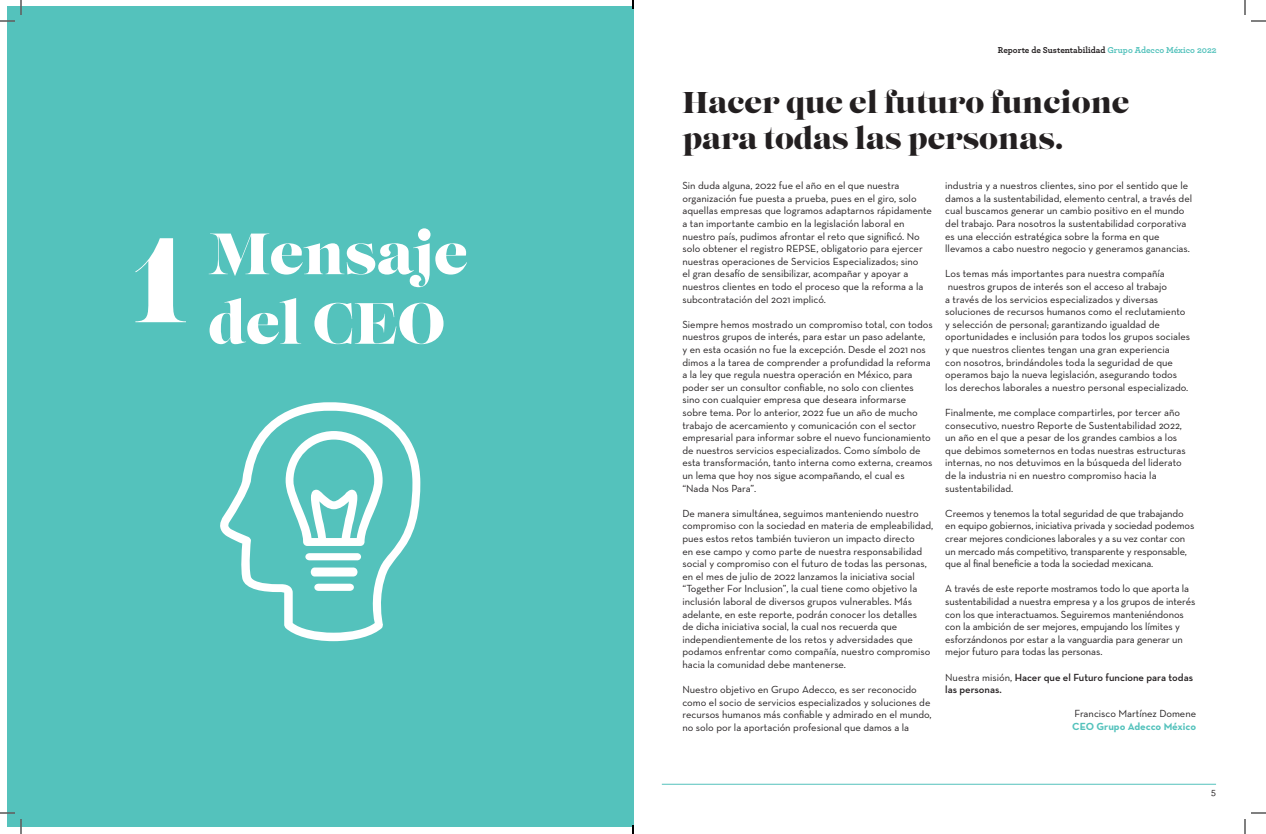
<style>
.page{position:relative;width:1266px;height:834px;background:#fff}
.page>*{position:absolute;margin:0;border:0;box-sizing:border-box;transform-origin:0 0}
.t1{font:120px "Lust";color:#fff}
.t2{font:58px/69.6px "Lust";color:#fff}
.t3{font:30px/36px "Lust";color:#231f20}
.t4{font:10.5px/12.6px "Neutraface Text";color:#231f20}
.t5{font:600 10.5px/12.6px "Neutraface Text";color:#231f20}
.t6{font:700 10.5px "Neutraface Text";color:#54c2bc}
.t7{font:500 10px "Archer";color:#231f20}
.t8{font:700 9px "Archer";color:#231f20}
.s1{color:#54c2bc}
.s2{font-weight:400}
</style>
<div class="page">
<hr style="left:662px;top:784px;width:554px;height:1px;background:#54c2bc">
<div style="left:7px;top:7px;width:627px;height:820px;background:#54c2bc"></div>
<svg style="left:220px;top:402px;width:200px;height:239px"></svg>
<svg style="left:286px;top:431px;width:97px;height:115px"></svg>
<svg style="left:305px;top:553px;width:56px;height:7px"></svg>
<svg style="left:311px;top:568px;width:46px;height:9px"></svg>
<svg style="left:314px;top:584px;width:40px;height:7px"></svg>
<svg style="left:0;top:0;width:22px;height:22px"></svg>
<svg style="left:0;top:812px;width:22px;height:22px"></svg>
<svg style="left:1244px;top:0;width:22px;height:22px"></svg>
<svg style="left:1244px;top:812px;width:22px;height:22px"></svg>
<svg style="left:632px;top:0;width:2px;height:9px"></svg>
<svg style="left:632px;top:825px;width:2px;height:9px"></svg>
<h1 class="t1" style="left:133px;top:208px;width:56px">1</h1>
<h2 class="t2" style="left:208px;top:222px;width:261px">Mensaje del CEO</h2>
<p class="t8" style="left:998px;top:43px;width:220px">Reporte de Sustentabilidad <span class="s1">Grupo Adecco México 2022</span></p>
<h3 class="t3" style="left:682px;top:86px;width:449px">Hacer que el futuro funcione para todas las personas.</h3>
<p class="t4" style="left:682px;top:179px;width:251px">Sin duda alguna, 2022 fue el año en el que nuestra organización fue puesta a prueba, pues en el giro, solo aquellas empresas que logramos adaptarnos rápidamente a tan importante cambio en la legislación laboral en nuestro país, pudimos afrontar el reto que significó. No solo obtener el registro REPSE, obligatorio para ejercer nuestras operaciones de Servicios Especializados; sino<br>el gran desafío de sensibilizar, acompañar y apoyar a nuestros clientes en todo el proceso que la reforma a la subcontratación del 2021 implicó.</p>
<p class="t4" style="left:682px;top:318px;width:252px">Siempre hemos mostrado un compromiso total, con todos nuestros grupos de interés, para estar un paso adelante,<br>y en esta ocasión no fue la excepción. Desde el 2021 nos dimos a la tarea de comprender a profundidad la reforma a la ley que regula nuestra operación en México, para poder ser un consultor confiable, no solo con clientes sino con cualquier empresa que deseara informarse sobre tema. Por lo anterior, 2022 fue un año de mucho trabajo de acercamiento y comunicación con el sector empresarial para informar sobre el nuevo funcionamiento de nuestros servicios especializados. Como símbolo de esta transformación, tanto interna como externa, creamos un lema que hoy nos sigue acompañando, el cual es “Nada Nos Para”.</p>
<p class="t4" style="left:682px;top:507px;width:252px">De manera simultánea, seguimos manteniendo nuestro compromiso con la sociedad en materia de empleabilidad, pues estos retos también tuvieron un impacto directo<br>en ese campo y como parte de nuestra responsabilidad social y compromiso con el futuro de todas las personas, en el mes de julio de 2022 lanzamos la iniciativa social “Together For Inclusion”, la cual tiene como objetivo la inclusión laboral de diversos grupos vulnerables. Más adelante, en este reporte, podrán conocer los detalles<br>de dicha iniciativa social, la cual nos recuerda que independientemente de los retos y adversidades que podamos enfrentar como compañía, nuestro compromiso hacia la comunidad debe mantenerse.</p>
<p class="t4" style="left:682px;top:683px;width:251px">Nuestro objetivo en Grupo Adecco, es ser reconocido como el socio de servicios especializados y soluciones de recursos humanos más confiable y admirado en el mundo, no solo por la aportación profesional que damos a la</p>
<p class="t4" style="left:945px;top:179px;width:249px">industria y a nuestros clientes, sino por el sentido que le damos a la sustentabilidad, elemento central, a través del cual buscamos generar un cambio positivo en el mundo del trabajo. Para nosotros la sustentabilidad corporativa es una elección estratégica sobre la forma en que llevamos a cabo nuestro negocio y generamos ganancias.</p>
<p class="t4" style="left:945px;top:267px;width:246px">Los temas más importantes para nuestra compañía nuestros grupos de interés son el acceso al trabajo<br>a través de los servicios especializados y diversas soluciones de recursos humanos como el reclutamiento y selección de personal; garantizando igualdad de oportunidades e inclusión para todos los grupos sociales y que nuestros clientes tengan una gran experiencia<br>con nosotros, brindándoles toda la seguridad de que operamos bajo la nueva legislación, asegurando todos los derechos laborales a nuestro personal especializado.</p>
<p class="t4" style="left:945px;top:406px;width:242px">Finalmente, me complace compartirles, por tercer año consecutivo, nuestro Reporte de Sustentabilidad 2022, un año en el que a pesar de los grandes cambios a los que debimos someternos en todas nuestras estructuras internas, no nos detuvimos en la búsqueda del liderato de la industria ni en nuestro compromiso hacia la sustentabilidad.</p>
<p class="t4" style="left:945px;top:507px;width:251px">Creemos y tenemos la total seguridad de que trabajando en equipo gobiernos, iniciativa privada y sociedad podemos crear mejores condiciones laborales y a su vez contar con un mercado más competitivo, transparente y responsable, que al final beneficie a toda la sociedad mexicana.</p>
<p class="t4" style="left:945px;top:582px;width:252px">A través de este reporte mostramos todo lo que aporta la sustentabilidad a nuestra empresa y a los grupos de interés con los que interactuamos. Seguiremos manteniéndonos con la ambición de ser mejores, empujando los límites y esforzándonos por estar a la vanguardia para generar un mejor futuro para todas las personas.</p>
<p class="t5" style="left:945px;top:671px;width:249px"><span class="s2">Nuestra misión,</span> Hacer que el Futuro funcione para todas las personas.</p>
<p class="t4" style="left:1074px;top:707px;width:123px">Francisco Martínez Domene</p>
<p class="t6" style="left:1072px;top:719px;width:126px">CEO Grupo Adecco México</p>
<p class="t7" style="left:1211px;top:785px;width:6px">5</p>
</div>
